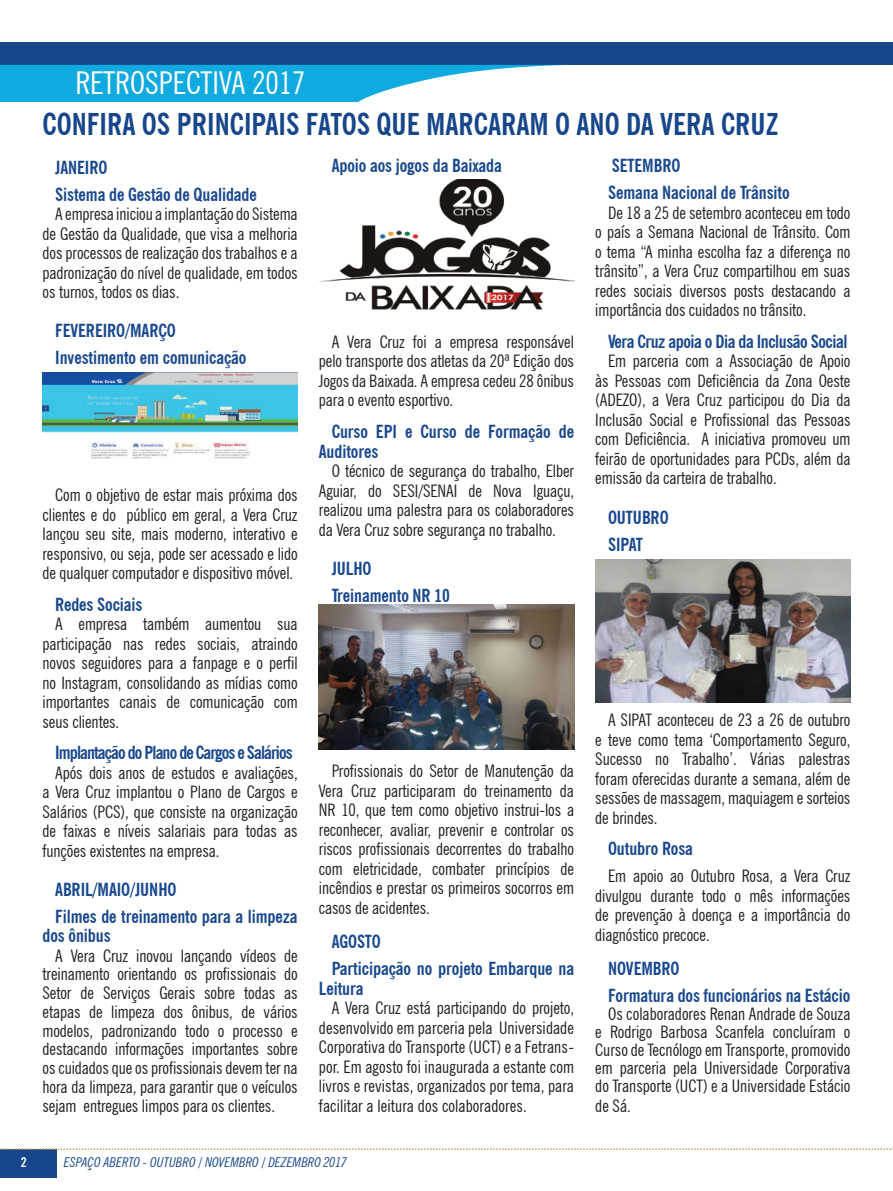
<style>
.page{position:relative;width:893px;height:1191px;background:#fff}
.page>*{position:absolute;margin:0;border:0;box-sizing:border-box;transform-origin:0 0}
.t1{font:condensed 31.5px "News Gothic BT";color:#fff}
.t2{font:700 condensed 30px "News Gothic BT";color:#17468a}
.t3{font:700 condensed 18px/27px "News Gothic BT";letter-spacing:-.005em;color:#19488e}
.t4{font:700 condensed 18px "News Gothic BT";letter-spacing:-.05em;color:#19488e}
.t5{font:700 condensed 18px "News Gothic BT";letter-spacing:-.025em;color:#19488e}
.t6{font:condensed 17.25px/19.5px "News Gothic BT";letter-spacing:-.005em;color:#231f20;text-align:justify}
.t7{font:italic condensed 13.5px "News Gothic BT";color:#17468a}
.t8{font:700 condensed 13.5px "News Gothic BT";color:#fff}
</style>
<div class="page">
<div style="left:0;top:43px;width:893px;height:22px;background:#17468a"></div>
<div style="left:0;top:1149px;width:56px;height:28px;background:#17468a"></div>
<svg style="left:0;top:1148px;width:893px;height:2px"></svg>
<svg style="left:0;top:65px;width:565px;height:37px"></svg>
<img style="left:43px;top:373px;width:255px;height:86px">
<img style="left:319px;top:179px;width:255px;height:131px">
<img style="left:319px;top:604px;width:255px;height:145px">
<img style="left:595px;top:560px;width:255px;height:143px">
<h1 class="t1" style="left:75px;top:64px;width:232px">RETROSPECTIVA 2017</h1>
<h2 class="t2" style="left:43px;top:106px;width:737px">CONFIRA OS PRINCIPAIS FATOS QUE MARCARAM O ANO DA VERA CRUZ</h2>
<p class="t3" style="left:55px;top:154px;width:203px">JANEIRO<br>Sistema de Gestão de Qualidade</p>
<p class="t6" style="left:43px;top:204px;width:257px;text-indent:13px">A empresa iniciou a implantação do Sistema de Gestão da Qualidade, que visa a melhoria dos processos de realização dos trabalhos e a padronização do nível de qualidade, em todos os turnos, todos os dias.</p>
<p class="t3" style="left:55px;top:317px;width:193px">FEVEREIRO/MARÇO<br>Investimento em comunicação</p>
<p class="t3" style="left:608px;top:152px;width:183px">SETEMBRO<br>Semana Nacional de Trânsito</p>
<p class="t6" style="left:595px;top:203px;width:257px;text-indent:13px">De 18 a 25 de setembro aconteceu em todo o país a Semana Nacional de Trânsito. Com o tema “A minha escolha faz a diferença no trânsito”, a Vera Cruz compartilhou em suas redes sociais diversos posts destacando a importância dos cuidados no trânsito.</p>
<p class="t5" style="left:608px;top:330px;width:241px">Vera Cruz apoia o Dia da Inclusão Social</p>
<p class="t6" style="left:595px;top:351px;width:257px;text-indent:13px">Em parceria com a Associação de Apoio às Pessoas com Deficiência da Zona Oeste (ADEZO), a Vera Cruz participou do Dia da Inclusão Social e Profissional das Pessoas com Deficiência. A iniciativa promoveu um feirão de oportunidades para PCDs, além da emissão da carteira de trabalho.</p>
<p class="t3" style="left:608px;top:503px;width:62px">OUTUBRO<br>SIPAT</p>
<p class="t3" style="left:332px;top:152px;width:172px">Apoio aos jogos da Baixada</p>
<p class="t6" style="left:319px;top:332px;width:257px;text-indent:13px">A Vera Cruz foi a empresa responsável pelo transporte dos atletas da 20ª Edição dos Jogos da Baixada. A empresa cedeu 28 ônibus para o evento esportivo.</p>
<p class="t3" style="left:319px;top:421px;width:257px;line-height:19.5px;text-indent:13px">Curso EPI e Curso de Formação de<br>Auditores</p>
<p class="t6" style="left:319px;top:461px;width:257px;text-indent:13px">O técnico de segurança do trabalho, Elber Aguiar, do SESI/SENAI de Nova Iguaçu, realizou uma palestra para os colaboradores da Vera Cruz sobre segurança no trabalho.</p>
<p class="t3" style="left:332px;top:554px;width:120px">JULHO<br>Treinamento NR 10</p>
<p class="t6" style="left:43px;top:485px;width:257px;text-indent:13px">Com o objetivo de estar mais próxima dos clientes e do público em geral, a Vera Cruz lançou seu site, mais moderno, interativo e responsivo, ou seja, pode ser acessado e lido de qualquer computador e dispositivo móvel.</p>
<p class="t3" style="left:55px;top:590px;width:89px">Redes Sociais</p>
<p class="t6" style="left:43px;top:614px;width:257px;text-indent:13px">A empresa também aumentou sua participação nas redes sociais, atraindo novos seguidores para a fanpage e o perfil no Instagram, consolidando as mídias como importantes canais de comunicação com seus clientes.</p>
<p class="t4" style="left:55px;top:741px;width:239px">Implantação do Plano de Cargos e Salários</p>
<p class="t6" style="left:43px;top:762px;width:257px;text-indent:13px">Após dois anos de estudos e avaliações, a Vera Cruz implantou o Plano de Cargos e Salários (PCS), que consiste na organização de faixas e níveis salariais para todas as funções existentes na empresa.</p>
<p class="t3" style="left:55px;top:875px;width:244px">ABRIL/MAIO/JUNHO<br>Filmes de treinamento para a limpeza</p>
<p class="t3" style="left:43px;top:922px;width:70px">dos ônibus</p>
<p class="t6" style="left:43px;top:946px;width:257px;line-height:18.8px;text-indent:13px">A Vera Cruz inovou lançando vídeos de treinamento orientando os profissionais do Setor de Serviços Gerais sobre todas as etapas de limpeza dos ônibus, de vários modelos, padronizando todo o processo e destacando informações importantes sobre os cuidados que os profissionais devem ter na hora da limpeza, para garantir que o veículos sejam entregues limpos para os clientes.</p>
<p class="t6" style="left:595px;top:710px;width:257px;text-indent:13px">A SIPAT aconteceu de 23 a 26 de outubro e teve como tema ‘Comportamento Seguro, Sucesso no Trabalho’. Várias palestras foram oferecidas durante a semana, além de sessões de massagem, maquiagem e sorteios de brindes.</p>
<p class="t3" style="left:608px;top:835px;width:86px">Outubro Rosa</p>
<p class="t6" style="left:595px;top:866px;width:257px;text-indent:13px">Em apoio ao Outubro Rosa, a Vera Cruz divulgou durante todo o mês informações de prevenção à doença e a importância do diagnóstico precoce.</p>
<p class="t3" style="left:608px;top:955px;width:244px">NOVEMBRO<br>Formatura dos funcionários na Estácio</p>
<p class="t6" style="left:595px;top:1004px;width:257px;line-height:18.3px;text-indent:13px">Os colaboradores Renan Andrade de Souza e Rodrigo Barbosa Scanfela concluíram o Curso de Tecnólogo em Transporte, promovido em parceria pela Universidade Corporativa do Transporte (UCT) e a Universidade Estácio de Sá.</p>
<p class="t6" style="left:319px;top:761px;width:257px;text-indent:13px">Profissionais do Setor de Manutenção da Vera Cruz participaram do treinamento da NR 10, que tem como objetivo instrui-los a reconhecer, avaliar, prevenir e controlar os riscos profissionais decorrentes do trabalho com eletricidade, combater princípios de incêndios e prestar os primeiros socorros em casos de acidentes.</p>
<p class="t3" style="left:332px;top:928px;width:244px">AGOSTO<br>Participação no projeto Embarque na</p>
<p class="t3" style="left:319px;top:974px;width:46px">Leitura</p>
<p class="t6" style="left:319px;top:998px;width:257px;text-indent:13px">A Vera Cruz está participando do projeto, desenvolvido em parceria pela Universidade Corporativa do Transporte (UCT) e a Fetrans&shy;por. Em agosto foi inaugurada a estante com livros e revistas, organizados por tema, para facilitar a leitura dos colaboradores.</p>
<p class="t8" style="left:21px;top:1153px;width:7px">2</p>
<p class="t7" style="left:64px;top:1153px;width:285px">ESPAÇO ABERTO - OUTUBRO / NOVEMBRO / DEZEMBRO 2017</p>
</div>
